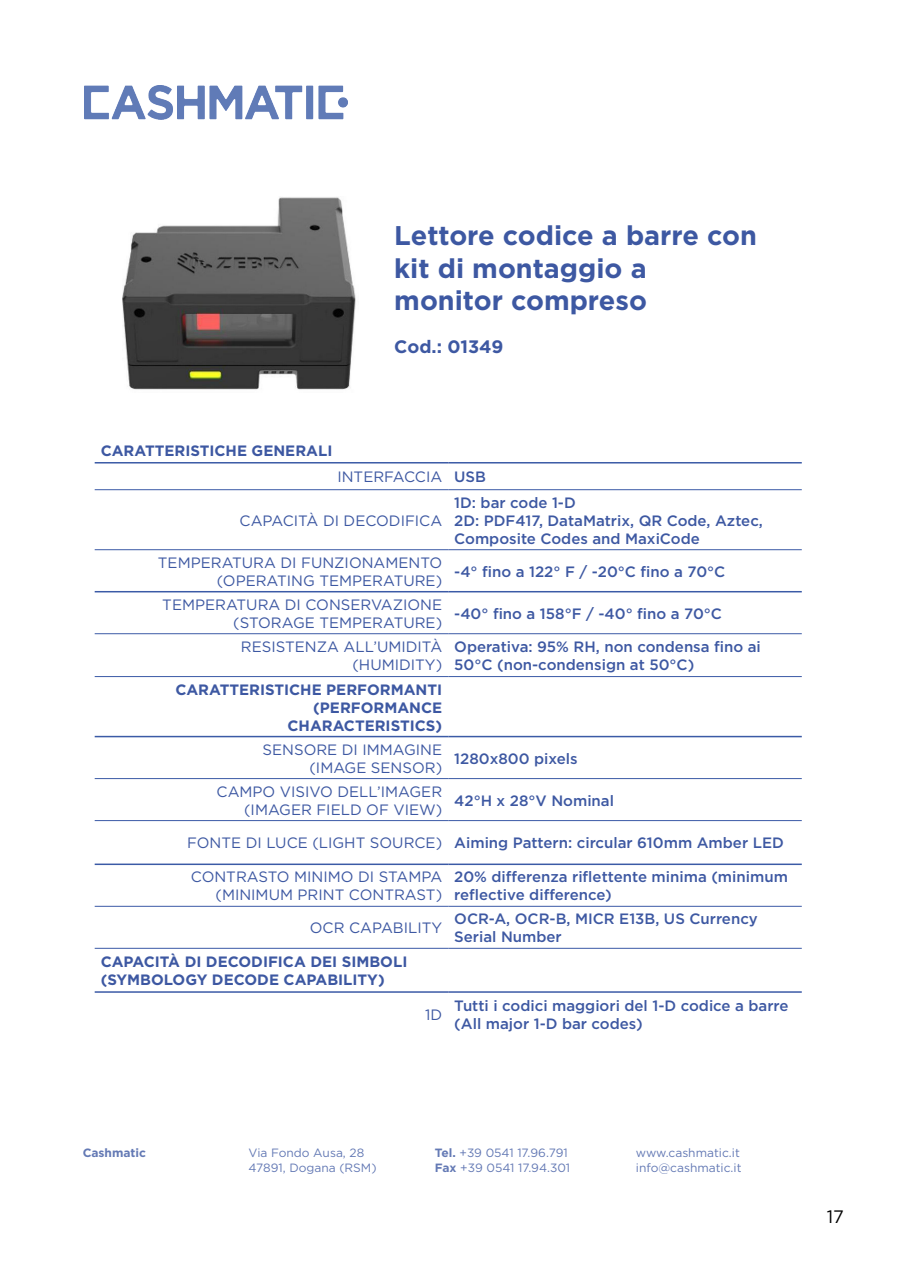
<style>
.page{position:relative;width:898px;height:1263px;background:#fff}
.page>*{position:absolute;margin:0;border:0;box-sizing:border-box;transform-origin:0 0}
.t1{font:700 27px/32.4px "Gotham";color:#3d58a2}
.t2{font:700 18px "Gotham";color:#3d58a2}
.t3{font:18px "Gotham";color:#000}
.t4{font:500 15px/18px "Gotham";color:#3d58a2}
.t5{font:15px/18px "Gotham";color:#3d58a2;text-align:right}
.t6{font:700 15px/18px "Gotham";color:#3d58a2;text-align:right}
.t7{font:12px/14.4px "Gotham";color:#3d58a2}
.t8{font:700 12px "Gotham";color:#3d58a2}
.s1{font-weight:500}
.s2{font-weight:400}
.s3{font-weight:700}
</style>
<div class="page">
<img style="left:84px;top:85px;width:263px;height:34px">
<img style="left:122px;top:197px;width:234px;height:193px">
<hr style="left:95px;top:462px;width:353px;height:1px;background:#3b5aa6">
<hr style="left:448px;top:462px;width:353px;height:1px;background:#3b5aa6">
<hr style="left:95px;top:591px;width:353px;height:1px;background:#3b5aa6">
<hr style="left:448px;top:591px;width:353px;height:1px;background:#3b5aa6">
<hr style="left:95px;top:736px;width:353px;height:1px;background:#3b5aa6">
<hr style="left:448px;top:736px;width:353px;height:1px;background:#3b5aa6">
<hr style="left:95px;top:863px;width:353px;height:2px;background:#3b5aa6">
<hr style="left:448px;top:863px;width:353px;height:2px;background:#3b5aa6">
<hr style="left:95px;top:991px;width:353px;height:2px;background:#3b5aa6">
<hr style="left:448px;top:991px;width:353px;height:2px;background:#3b5aa6">
<hr style="left:95px;top:489px;width:353px;height:1px;background:#3b5aa6">
<hr style="left:448px;top:489px;width:353px;height:1px;background:#3b5aa6">
<hr style="left:95px;top:549px;width:353px;height:1px;background:#3b5aa6">
<hr style="left:448px;top:549px;width:353px;height:1px;background:#3b5aa6">
<hr style="left:95px;top:633px;width:353px;height:1px;background:#3b5aa6">
<hr style="left:448px;top:633px;width:353px;height:1px;background:#3b5aa6">
<hr style="left:95px;top:676px;width:353px;height:1px;background:#3b5aa6">
<hr style="left:448px;top:676px;width:353px;height:1px;background:#3b5aa6">
<hr style="left:95px;top:778px;width:353px;height:1px;background:#3b5aa6">
<hr style="left:448px;top:778px;width:353px;height:1px;background:#3b5aa6">
<hr style="left:95px;top:820px;width:353px;height:1px;background:#3b5aa6">
<hr style="left:448px;top:820px;width:353px;height:1px;background:#3b5aa6">
<hr style="left:95px;top:906px;width:353px;height:1px;background:#3b5aa6">
<hr style="left:448px;top:906px;width:353px;height:1px;background:#3b5aa6">
<hr style="left:95px;top:948px;width:353px;height:1px;background:#3b5aa6">
<hr style="left:448px;top:948px;width:353px;height:1px;background:#3b5aa6">
<p class="t6" style="left:101px;top:442px;width:233px">CARATTERISTICHE GENERALI</p>
<h1 class="t1" style="left:394px;top:219px;width:364px">Lettore codice a barre con kit di montaggio a monitor compreso</h1>
<p class="t2" style="left:394px;top:335px;width:111px">Cod.: 01349</p>
<p class="t5" style="left:337px;top:468px;width:150px">INTERFACCIA <span class="s1">USB</span></p>
<p class="t5" style="left:239px;top:511px;width:204px">CAPACITÀ DI DECODIFICA</p>
<p class="t4" style="left:454px;top:493px;width:310px">1D: bar code 1-D<br>2D: PDF417, DataMatrix, QR Code, Aztec,<br>Composite Codes and MaxiCode</p>
<p class="t5" style="left:158px;top:553px;width:286px">TEMPERATURA DI FUNZIONAMENTO (OPERATING TEMPERATURE)</p>
<p class="t4" style="left:454px;top:562px;width:272px">-4° fino a 122° F / -20°C fino a 70°C</p>
<p class="t5" style="left:162px;top:595px;width:281px">TEMPERATURA DI CONSERVAZIONE (STORAGE TEMPERATURE)</p>
<p class="t4" style="left:454px;top:604px;width:269px">-40° fino a 158°F / -40° fino a 70°C</p>
<p class="t5" style="left:241px;top:637px;width:203px">RESISTENZA ALL’UMIDITÀ (HUMIDITY)</p>
<p class="t4" style="left:454px;top:638px;width:308px">Operativa: 95% RH, non condensa fino ai<br>50°C (non-condensign at 50°C)</p>
<p class="t6" style="left:175px;top:680px;width:268px">CARATTERISTICHE PERFORMANTI (PERFORMANCE<br>CHARACTERISTICS)</p>
<p class="t5" style="left:262px;top:740px;width:181px">SENSORE DI IMMAGINE (IMAGE SENSOR)</p>
<p class="t4" style="left:454px;top:749px;width:125px">1280x800 pixels</p>
<p class="t5" style="left:216px;top:782px;width:227px">CAMPO VISIVO DELL’IMAGER (IMAGER FIELD OF VIEW)</p>
<p class="t4" style="left:454px;top:791px;width:161px">42°H x 28°V Nominal</p>
<p class="t4" style="left:187px;top:834px;width:598px"><span class="s2">FONTE DI LUCE (LIGHT SOURCE)</span> Aiming Pattern: circular 610mm Amber LED</p>
<p class="t5" style="left:191px;top:868px;width:253px">CONTRASTO MINIMO DI STAMPA (MINIMUM PRINT CONTRAST)</p>
<p class="t4" style="left:454px;top:868px;width:335px">20% differenza riflettente minima (minimum reflective difference)</p>
<p class="t5" style="left:310px;top:919px;width:134px">OCR CAPABILITY</p>
<p class="t4" style="left:454px;top:910px;width:305px">OCR-A, OCR-B, MICR E13B, US Currency<br>Serial Number</p>
<p class="t6" style="left:101px;top:953px;width:308px;text-align:left">CAPACITÀ DI DECODIFICA DEI SIMBOLI (SYMBOLOGY DECODE CAPABILITY)</p>
<p class="t5" style="left:425px;top:1005px;width:19px">1D</p>
<p class="t4" style="left:454px;top:996px;width:336px">Tutti i codici maggiori del 1-D codice a barre (All major 1-D bar codes)</p>
<p class="t8" style="left:83px;top:1145px;width:65px">Cashmatic</p>
<p class="t7" style="left:248px;top:1146px;width:129px">Via Fondo Ausa, 28<br>47891, Dogana (RSM)</p>
<p class="t7" style="left:435px;top:1146px;width:137px"><span class="s3">Tel.</span> +39 0541 17.96.791<br><span class="s3">Fax</span> +39 0541 17.94.301</p>
<p class="t7" style="left:635px;top:1146px;width:107px">www.cashmatic.it info@cashmatic.it</p>
<p class="t3" style="left:826px;top:1205px;width:19px">17</p>
</div>
